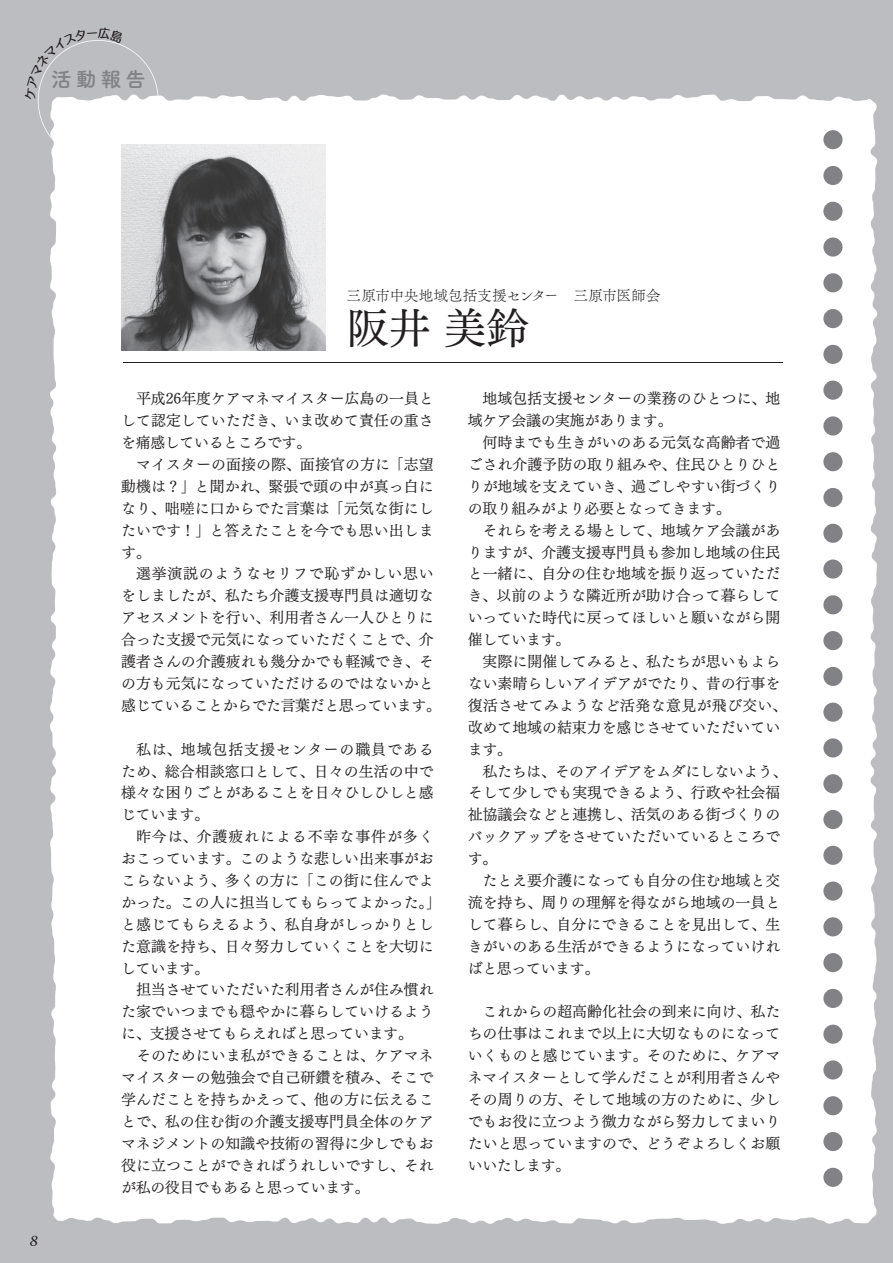
<style>
.page{position:relative;width:893px;height:1263px;background:#bcbdc0}
.page>*{position:absolute;margin:0;border:0;box-sizing:border-box;transform-origin:0 0}
.t1{font:42.45px "Tsuku Min Pro M";color:#231f20}
.t2{font:21px "Tsuku B Rd Gothic Std B";color:#808285}
.t3{font:14.85px/21.9px "Tsuku Min Pro RB";letter-spacing:.005em;color:#231f20}
.t4{font:14.85px "Tsuku A Old Min Pr 6 N L";letter-spacing:-.03em;color:#231f20}
.t5{font:italic 14.85px "Constantia";color:#231f20}
</style>
<div class="page">
<div style="left:50px;top:95px;width:827px;height:1129px;background:#fff"></div>
<div style="left:823px;top:130px;width:19px;height:19px;background:#808285;border-radius:50%"></div>
<div style="left:823px;top:166px;width:19px;height:19px;background:#808285;border-radius:50%"></div>
<div style="left:823px;top:202px;width:19px;height:19px;background:#808285;border-radius:50%"></div>
<div style="left:823px;top:237px;width:19px;height:20px;background:#808285;border-radius:50%"></div>
<div style="left:823px;top:273px;width:19px;height:19px;background:#808285;border-radius:50%"></div>
<div style="left:823px;top:309px;width:19px;height:19px;background:#808285;border-radius:50%"></div>
<div style="left:823px;top:345px;width:19px;height:19px;background:#808285;border-radius:50%"></div>
<div style="left:823px;top:381px;width:19px;height:19px;background:#808285;border-radius:50%"></div>
<div style="left:823px;top:416px;width:19px;height:19px;background:#808285;border-radius:50%"></div>
<div style="left:823px;top:452px;width:19px;height:19px;background:#808285;border-radius:50%"></div>
<div style="left:823px;top:488px;width:19px;height:19px;background:#808285;border-radius:50%"></div>
<div style="left:823px;top:524px;width:19px;height:19px;background:#808285;border-radius:50%"></div>
<div style="left:823px;top:559px;width:19px;height:20px;background:#808285;border-radius:50%"></div>
<div style="left:823px;top:595px;width:19px;height:19px;background:#808285;border-radius:50%"></div>
<div style="left:823px;top:631px;width:19px;height:19px;background:#808285;border-radius:50%"></div>
<div style="left:823px;top:667px;width:19px;height:19px;background:#808285;border-radius:50%"></div>
<div style="left:823px;top:703px;width:19px;height:19px;background:#808285;border-radius:50%"></div>
<div style="left:823px;top:738px;width:19px;height:19px;background:#808285;border-radius:50%"></div>
<div style="left:823px;top:774px;width:19px;height:19px;background:#808285;border-radius:50%"></div>
<div style="left:823px;top:810px;width:19px;height:19px;background:#808285;border-radius:50%"></div>
<div style="left:823px;top:846px;width:19px;height:19px;background:#808285;border-radius:50%"></div>
<div style="left:823px;top:881px;width:19px;height:20px;background:#808285;border-radius:50%"></div>
<div style="left:823px;top:917px;width:19px;height:19px;background:#808285;border-radius:50%"></div>
<div style="left:823px;top:953px;width:19px;height:19px;background:#808285;border-radius:50%"></div>
<div style="left:823px;top:989px;width:19px;height:19px;background:#808285;border-radius:50%"></div>
<div style="left:823px;top:1025px;width:19px;height:19px;background:#808285;border-radius:50%"></div>
<div style="left:823px;top:1060px;width:19px;height:19px;background:#808285;border-radius:50%"></div>
<div style="left:823px;top:1096px;width:19px;height:19px;background:#808285;border-radius:50%"></div>
<div style="left:823px;top:1132px;width:19px;height:19px;background:#808285;border-radius:50%"></div>
<div style="left:823px;top:1168px;width:19px;height:19px;background:#808285;border-radius:50%"></div>
<img style="left:121px;top:145px;width:204px;height:206px">
<hr style="left:123px;top:362px;width:659px;height:1px;background:#231f20">
<svg style="left:37px;top:40px;width:122px;height:121px"></svg>
<h2 class="t2" style="left:51px;top:63px;width:97px">活動報告</h2>
<p class="t5" style="left:30px;top:1230px;width:9px">8</p>
<p class="t4" style="left:347px;top:282px;width:316px">三原市中央地域包括支援センター　三原市医師会</p>
<h1 class="t1" style="left:347px;top:290px;width:184px">阪井 美鈴</h1>
<p class="t3" style="left:121px;top:386px;width:321px">　平成26年度ケアマネマイスター広島の一員として認定していただき、いま改めて責任の重さを痛感しているところです。<br>　マイスターの面接の際、面接官の方に「志望動機は？」と聞かれ、緊張で頭の中が真っ白になり、咄嗟に口からでた言葉は「元気な街にしたいです！」と答えたことを今でも思い出します。<br>　選挙演説のようなセリフで恥ずかしい思いをしましたが、私たち介護支援専門員は適切なアセスメントを行い、利用者さん一人ひとりに合った支援で元気になっていただくことで、介護者さんの介護疲れも幾分かでも軽減でき、その方も元気になっていただけるのではないかと感じていることからでた言葉だと思っています。</p>
<p class="t3" style="left:121px;top:736px;width:321px">　私は、地域包括支援センターの職員であるため、総合相談窓口として、日々の生活の中で様々な困りごとがあることを日々ひしひしと感じています。<br>　昨今は、介護疲れによる不幸な事件が多くおこっています。このような悲しい出来事がおこらないよう、多くの方に「この街に住んでよかった。この人に担当してもらってよかった。」と感じてもらえるよう、私自身がしっかりとした意識を持ち、日々努力していくことを大切にしています。<br>　担当させていただいた利用者さんが住み慣れた家でいつまでも穏やかに暮らしていけるように、支援させてもらえればと思っています。<br>　そのためにいま私ができることは、ケアマネマイスターの勉強会で自己研鑽を積み、そこで学んだことを持ちかえって、他の方に伝えることで、私の住む街の介護支援専門員全体のケアマネジメントの知識や技術の習得に少しでもお役に立つことができればうれしいですし、それが私の役目でもあると思っています。</p>
<p class="t3" style="left:468px;top:386px;width:321px">　地域包括支援センターの業務のひとつに、地域ケア会議の実施があります。<br>　何時までも生きがいのある元気な高齢者で過ごされ介護予防の取り組みや、住民ひとりひとりが地域を支えていき、過ごしやすい街づくりの取り組みがより必要となってきます。<br>　それらを考える場として、地域ケア会議がありますが、介護支援専門員も参加し地域の住民と一緒に、自分の住む地域を振り返っていただき、以前のような隣近所が助け合って暮らしていっていた時代に戻ってほしいと願いながら開催しています。<br>　実際に開催してみると、私たちが思いもよらない素晴らしいアイデアがでたり、昔の行事を復活させてみようなど活発な意見が飛び交い、改めて地域の結束力を感じさせていただいています。<br>　私たちは、そのアイデアをムダにしないよう、そして少しでも実現できるよう、行政や社会福祉協議会などと連携し、活気のある街づくりのバックアップをさせていただいているところです。<br>　たとえ要介護になっても自分の住む地域と交流を持ち、周りの理解を得ながら地域の一員として暮らし、自分にできることを見出して、生きがいのある生活ができるようになっていければと思っています。</p>
<p class="t3" style="left:468px;top:999px;width:314px;text-align:justify">　これからの超高齢化社会の到来に向け、私たちの仕事はこれまで以上に大切なものになっていくものと感じています。そのために、ケアマネマイスターとして学んだことが利用者さんやその周りの方、そして地域の方のために、少しでもお役に立つよう微力ながら努力してまいりたいと思っていますので、どうぞよろしくお願いいたします。</p>
</div>
